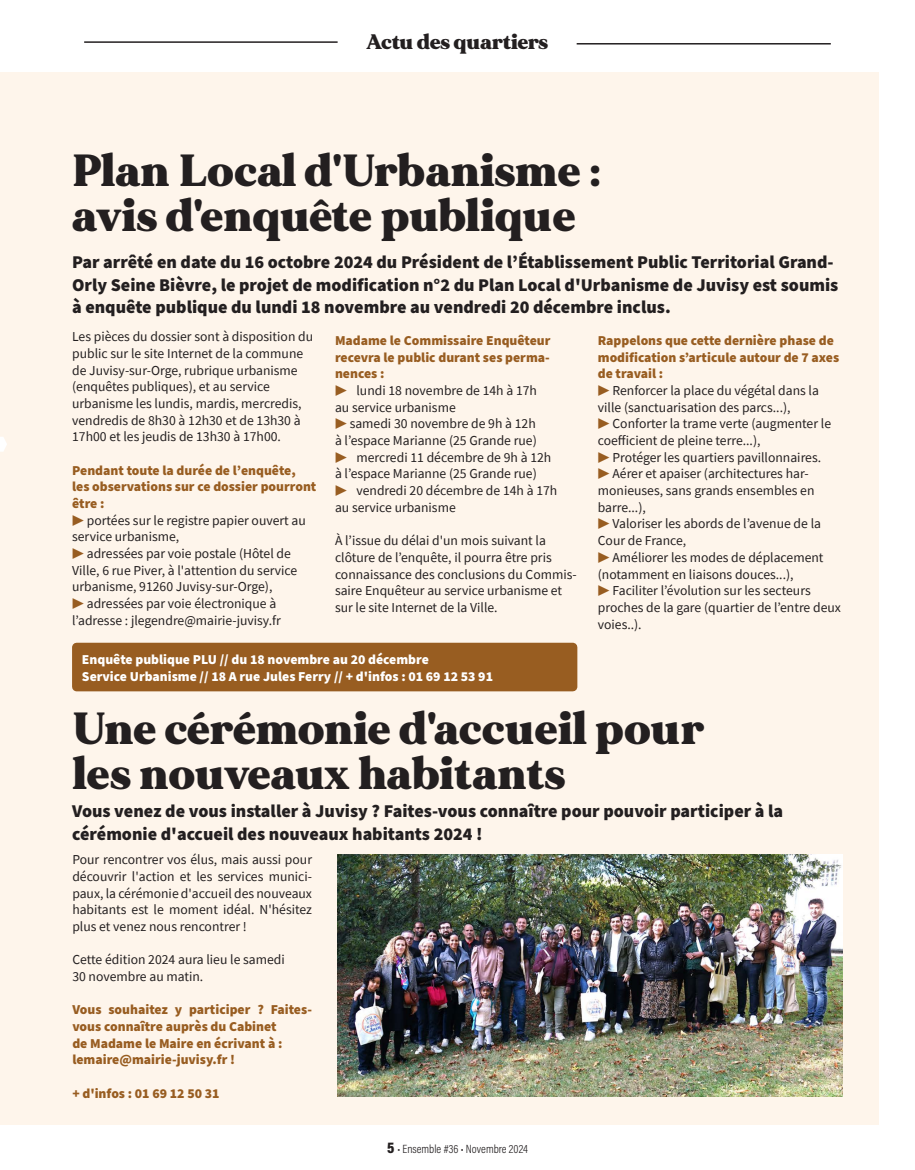
<style>
.page{position:relative;width:915px;height:1170px;background:#fff}
.page>*{position:absolute;margin:0;border:0;box-sizing:border-box;transform-origin:0 0}
.t1{font:900 45px "MADE Mirage";color:#231f20}
.t2{font:900 21px "MADE Mirage";color:#231f20}
.t3{font:900 18px/22.5px "Source Sans Pro";color:#231f20}
.t4{font:13.65px/16.6px "Source Sans Pro";color:#231f20}
.t5{font:900 13.65px/16.6px "Source Sans Pro";color:#985d21}
.t6{font:900 13.65px "Source Sans Pro";color:#fff}
.t7{font:12px "Acumin Variable Concept";color:#231f20}
.s1{font-weight:700;color:#985d21}
.s2{font-size:15.75px}
</style>
<div class="page">
<div style="left:0;top:72px;width:878px;height:1053px;background:#fef5eb"></div>
<svg style="left:0;top:437px;width:7px;height:14px"></svg>
<hr style="left:84px;top:41px;width:253px;height:2px;background:#231f20">
<hr style="left:576px;top:43px;width:254px;height:2px;background:#231f20">
<img style="left:337px;top:854px;width:505px;height:242px">
<div style="left:72px;top:642px;width:505px;height:49px;background:#985d21"></div>
<p class="t2" style="left:366px;top:27px;width:183px">Actu des quartiers</p>
<p class="t1" style="left:72px;top:139px;width:530px">Plan Local d'Urbanisme :</p>
<p class="t1" style="left:72px;top:184px;width:504px">avis d'enquête publique</p>
<p class="t3" style="left:72px;top:251px;width:767px">Par arrêté en date du 16 octobre 2024 du Président de l’Établissement Public Territorial Grand-<br>Orly Seine Bièvre, le projet de modification n°2 du Plan Local d'Urbanisme de Juvisy est soumis à enquête publique du lundi 18 novembre au vendredi 20 décembre inclus.</p>
<p class="t4" style="left:72px;top:328px;width:242px">Les pièces du dossier sont à disposition du public sur le site Internet de la commune de Juvisy-sur-Orge, rubrique urbanisme (enquêtes publiques), et au service urbanisme les lundis, mardis, mercredis, vendredis de 8h30 à 12h30 et de 13h30 à 17h00 et les jeudis de 13h30 à 17h00.</p>
<p class="t5" style="left:72px;top:462px;width:225px">Pendant toute la durée de l’enquête,</p>
<p class="t5" style="left:72px;top:479px;width:246px">les observations sur ce dossier pourront être :</p>
<p class="t4" style="left:72px;top:512px;width:235px"><span class="s1">▶</span> portées sur le registre papier ouvert au service urbanisme,</p>
<p class="t4" style="left:72px;top:545px;width:226px"><span class="s1">▶</span> adressées par voie postale (Hôtel de<br>Ville, 6 rue Piver, à l'attention du service urbanisme, 91260 Juvisy-sur-Orge),</p>
<p class="t4" style="left:72px;top:595px;width:210px"><span class="s1">▶</span> adressées par voie électronique à l’adresse : jlegendre@mairie-juvisy.fr</p>
<p class="t5" style="left:335px;top:332px;width:217px;text-align:justify">Madame le Commissaire Enquêteur recevra le public durant ses perma&shy;nences :</p>
<p class="t4" style="left:335px;top:382px;width:203px"><span class="s1">▶</span> lundi 18 novembre de 14h à 17h</p>
<p class="t4" style="left:335px;top:399px;width:122px">au service urbanisme</p>
<p class="t4" style="left:335px;top:415px;width:202px"><span class="s1">▶</span> samedi 30 novembre de 9h à 12h</p>
<p class="t4" style="left:335px;top:432px;width:203px">à l’espace Marianne (25 Grande rue)</p>
<p class="t4" style="left:335px;top:449px;width:218px"><span class="s1">▶</span> mercredi 11 décembre de 9h à 12h</p>
<p class="t4" style="left:335px;top:465px;width:203px">à l’espace Marianne (25 Grande rue)</p>
<p class="t4" style="left:335px;top:482px;width:224px"><span class="s1">▶</span> vendredi 20 décembre de 14h à 17h</p>
<p class="t4" style="left:335px;top:499px;width:122px">au service urbanisme</p>
<p class="t4" style="left:335px;top:532px;width:243px">À l’issue du délai d'un mois suivant la clôture de l’enquête, il pourra être pris connaissance des conclusions du Commis&shy;saire Enquêteur au service urbanisme et sur le site Internet de la Ville.</p>
<p class="t6" style="left:82px;top:650px;width:348px">Enquête publique PLU // du 18 novembre au 20 décembre</p>
<p class="t6" style="left:82px;top:666px;width:412px">Service Urbanisme // 18 A rue Jules Ferry // + d'infos : 01 69 12 53 91</p>
<p class="t5" style="left:597px;top:332px;width:243px">Rappelons que cette dernière phase de modification s’articule autour de 7 axes de travail :</p>
<p class="t4" style="left:597px;top:382px;width:222px"><span class="s1">▶</span> Renforcer la place du végétal dans la ville (sanctuarisation des parcs...),</p>
<p class="t4" style="left:597px;top:415px;width:235px"><span class="s1">▶</span> Conforter la trame verte (augmenter le coefficient de pleine terre...),</p>
<p class="t4" style="left:597px;top:449px;width:225px"><span class="s1">▶</span> Protéger les quartiers pavillonnaires.</p>
<p class="t4" style="left:597px;top:465px;width:218px"><span class="s1">▶</span> Aérer et apaiser (architectures har&shy;monieuses, sans grands ensembles en barre...),</p>
<p class="t4" style="left:597px;top:515px;width:225px"><span class="s1">▶</span> Valoriser les abords de l’avenue de la<br>Cour de France,</p>
<p class="t4" style="left:597px;top:549px;width:227px"><span class="s1">▶</span> Améliorer les modes de déplacement (notamment en liaisons douces...),</p>
<p class="t4" style="left:597px;top:582px;width:244px"><span class="s1">▶</span> Faciliter l’évolution sur les secteurs proches de la gare (quartier de l’entre deux voies..).</p>
<p class="t1" style="left:72px;top:697px;width:633px">Une cérémonie d'accueil pour</p>
<p class="t1" style="left:72px;top:742px;width:494px">les nouveaux habitants</p>
<p class="t3" style="left:72px;top:800px;width:712px">Vous venez de vous installer à Juvisy ? Faites-vous connaître pour pouvoir participer à la cérémonie d'accueil des nouveaux habitants 2024 !</p>
<p class="t4" style="left:72px;top:851px;width:241px;text-align:justify">Pour rencontrer vos élus, mais aussi pour découvrir l'action et les services munici&shy;paux, la cérémonie d'accueil des nouveaux habitants est le moment idéal. N'hésitez plus et venez nous rencontrer !</p>
<p class="t4" style="left:72px;top:951px;width:214px">Cette édition 2024 aura lieu le samedi</p>
<p class="t4" style="left:72px;top:968px;width:132px">30 novembre au matin.</p>
<p class="t5" style="left:72px;top:1001px;width:241px">Vous souhaitez y participer ? Faites&shy;vous connaître auprès du Cabinet</p>
<p class="t5" style="left:72px;top:1035px;width:211px">de Madame le Maire en écrivant à :</p>
<p class="t5" style="left:72px;top:1051px;width:164px">lemaire@mairie-juvisy.fr !</p>
<p class="t5" style="left:72px;top:1085px;width:149px">+ d'infos : 01 69 12 50 31</p>
<p class="t7" style="left:387px;top:1140px;width:142px"><span class="s2">5</span> • Ensemble #36 • Novembre 2024</p>
</div>
